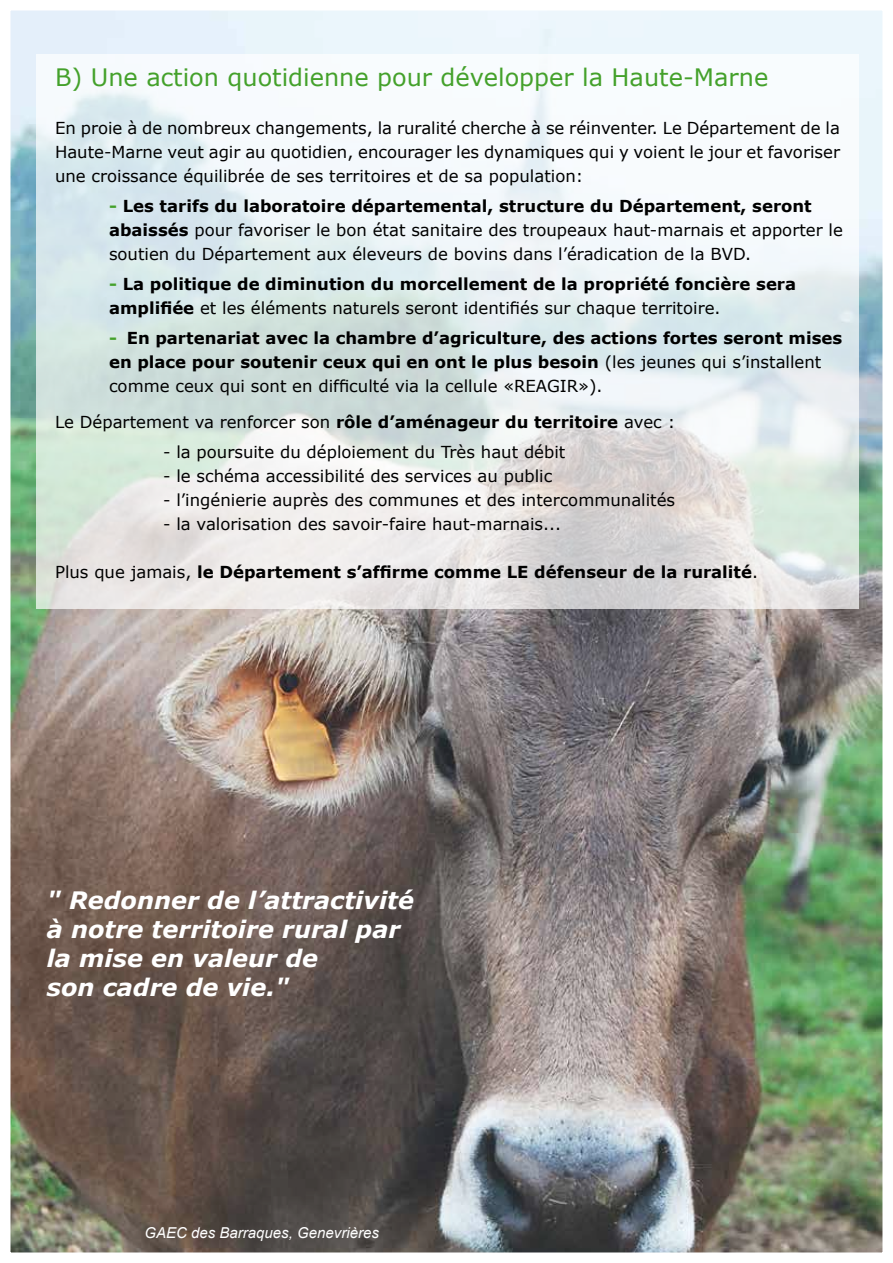
<style>
.page{position:relative;width:893px;height:1263px;background:#fff}
.page>*{position:absolute;margin:0;border:0;box-sizing:border-box;transform-origin:0 0}
.t1{font:italic 700 24px/28.8px "Verdana";color:#fff}
.t2{font:24px "Verdana";color:#44a12b}
.t3{font:16.5px/24px "Verdana";color:#000;text-align:justify}
.t4{font:700 16.5px/24px "Verdana";color:#000}
.t5{font:italic 15px "Arial";color:#fff}
.s1{font-weight:700;color:#44a12b}
.s2{font-weight:700}
.s3{color:#44a12b}
.s4{font-weight:400}
</style>
<div class="page">
<img style="left:11px;top:11px;width:871px;height:1241px">
<svg style="left:36px;top:54px;width:823px;height:555px"></svg>
<h1 class="t2" style="left:55px;top:61px;width:715px">B) Une action quotidienne pour développer la Haute-Marne</h1>
<p class="t3" style="left:55px;top:116px;width:786px">En proie à de nombreux changements, la ruralité cherche à se réinventer. Le Département de la Haute-Marne veut agir au quotidien, encourager les dynamiques qui y voient le jour et favoriser une croissance équilibrée de ses territoires et de sa population:</p>
<p class="t3" style="left:109px;top:194px;width:735px;text-align:left"><span class="s1">-</span> <span class="s2">Les tarifs du laboratoire départemental, structure du Département, seront abaissés</span> pour favoriser le bon état sanitaire des troupeaux haut-marnais et apporter le soutien du Département aux éleveurs de bovins dans l’éradication de la BVD.</p>
<p class="t4" style="left:109px;top:272px;width:689px"><span class="s3">-</span> La politique de diminution du morcellement de la propriété foncière sera amplifiée <span class="s4">et les éléments naturels seront identifiés sur chaque territoire.</span></p>
<p class="t4" style="left:109px;top:326px;width:735px"><span class="s3">-</span> En partenariat avec la chambre d’agriculture, des actions fortes seront mises en place pour soutenir ceux qui en ont le plus besoin <span class="s4">(les jeunes qui s’installent comme ceux qui sont en difficulté via la cellule «REAGIR»).</span></p>
<p class="t3" style="left:55px;top:410px;width:622px">Le Département va renforcer son <span class="s2">rôle d’aménageur du territoire</span> avec :</p>
<p class="t3" style="left:163px;top:440px;width:404px">- la poursuite du déploiement du Très haut débit</p>
<p class="t3" style="left:163px;top:464px;width:391px">- le schéma accessibilité des services au public</p>
<p class="t3" style="left:163px;top:488px;width:514px">- l’ingénierie auprès des communes et des intercommunalités</p>
<p class="t3" style="left:163px;top:512px;width:400px">- la valorisation des savoir-faire haut-marnais...</p>
<p class="t4" style="left:55px;top:560px;width:704px"><span class="s4">Plus que jamais,</span> le Département s’affirme comme LE défenseur de la ruralité<span class="s4">.</span></p>
<h1 class="t1" style="left:47px;top:886px;width:369px">" Redonner de l’attractivité à notre territoire rural par la mise en valeur de<br>son cadre de vie."</h1>
<p class="t5" style="left:145px;top:1223px;width:236px">GAEC des Barraques, Genevrières</p>
</div>
